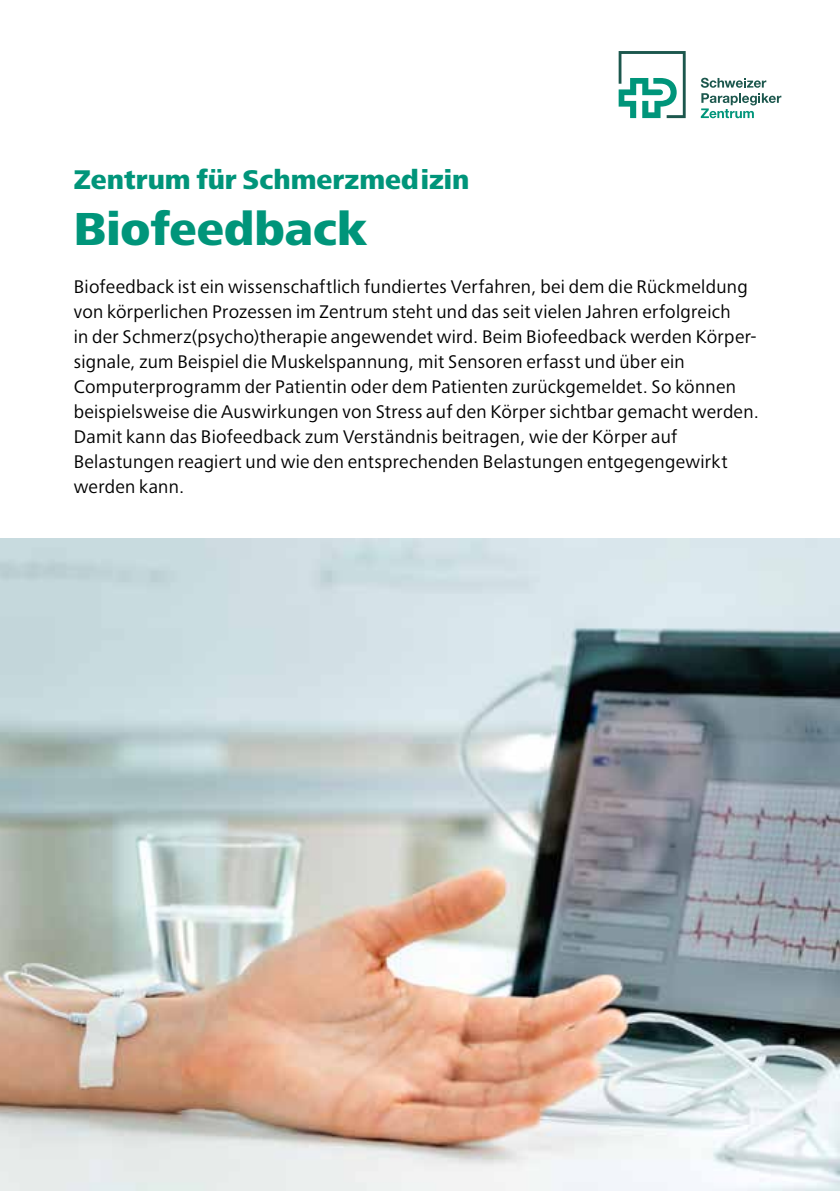
<style>
.page{position:relative;width:840px;height:1191px;background:#fff}
.page>*{position:absolute;margin:0;border:0;box-sizing:border-box;transform-origin:0 0}
.t1{font:800 48px "Frutiger Next Pro";color:#00957a}
.t2{font:800 28px "Frutiger Next Pro";color:#00957a}
.t3{font:19px/25px "Frutiger Next Pro";letter-spacing:.015em;color:#000}
</style>
<div class="page">
<svg style="left:618px;top:51px;width:67px;height:67px"></svg>
<svg style="left:700px;top:78px;width:81px;height:40px"></svg>
<img style="left:0;top:539px;width:839px;height:652px">
<h2 class="t2" style="left:74px;top:163px;width:397px">Zentrum für Schmerzmedizin</h2>
<h1 class="t1" style="left:74px;top:201px;width:295px">Biofeedback</h1>
<p class="t3" style="left:74px;top:274px;width:686px">Biofeedback ist ein wissenschaftlich fundiertes Verfahren, bei dem die Rückmeldung von körperlichen Prozessen im Zentrum steht und das seit vielen Jahren erfolgreich<br>in der Schmerz(psycho)therapie angewendet wird. Beim Biofeedback werden Körper&shy;signale, zum Beispiel die Muskelspannung, mit Sensoren erfasst und über ein Computerprogramm der Patientin oder dem Patienten zurückgemeldet. So können beispielsweise die Auswirkungen von Stress auf den Körper sichtbar gemacht werden.<br>Damit kann das Biofeedback zum Verständnis beitragen, wie der Körper auf Belastungen reagiert und wie den entsprechenden Belastungen entgegengewirkt werden kann.</p>
</div>
